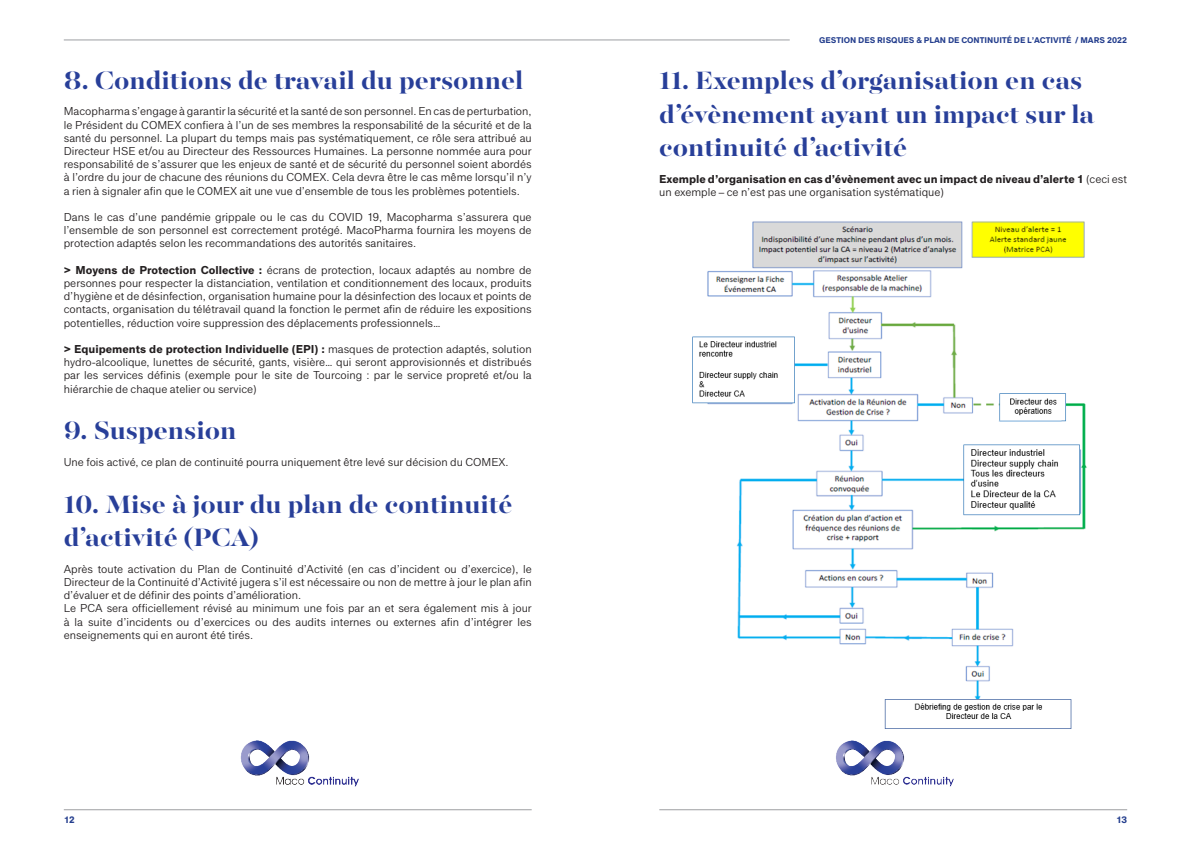
<style>
.page{position:relative;width:1191px;height:842px;background:#fff}
.page>*{position:absolute;margin:0;border:0;box-sizing:border-box;transform-origin:0 0}
.t1{font:700 28px/33.6px "Majesti Banner";color:#283f99}
.t2{font:11px/13.2px "Renai AR 190104 2";color:#231f20;text-align:justify}
.t3{font:700 11px/13.2px "Renai AR 190104 2";color:#231f20}
.t4{font:700 9px "Renai AR 190104 2";color:#253f8e}
.t5{font:700 8px "Renai AR 190104 2";color:#253f8e}
.s1{font-weight:700}
.s2{font-weight:400}
</style>
<div class="page">
<img style="left:692px;top:221px;width:395px;height:508px">
<img style="left:240px;top:740px;width:119px;height:47px">
<hr style="left:64px;top:809px;width:467px;height:1px;background:#9d9fa2">
<hr style="left:659px;top:809px;width:468px;height:1px;background:#9d9fa2">
<img style="left:836px;top:740px;width:118px;height:47px">
<hr style="left:64px;top:40px;width:725px;height:1px;background:#9d9fa2">
<p class="t1" style="left:64px;top:66px;width:461px">8. Conditions de travail du personnel</p>
<p class="t2" style="left:64px;top:105px;width:469px">Macopharma s’engage à garantir la sécurité et la santé de son personnel. En cas de perturbation, le Président du COMEX confiera à l’un de ses membres la responsabilité de la sécurité et de la santé du personnel. La plupart du temps mais pas systématiquement, ce rôle sera attribué au Directeur HSE et/ou au Directeur des Ressources Humaines. La personne nommée aura pour responsabilité de s’assurer que les enjeux de santé et de sécurité du personnel soient abordés à l’ordre du jour de chacune des réunions du COMEX. Cela devra être le cas même lorsqu’il n’y a rien à signaler afin que le COMEX ait une vue d’ensemble de tous les problèmes potentiels.</p>
<p class="t2" style="left:64px;top:211px;width:469px">Dans le cas d’une pandémie grippale ou le cas du COVID 19, Macopharma s’assurera que l’ensemble de son personnel est correctement protégé. MacoPharma fournira les moyens de protection adaptés selon les recommandations des autorités sanitaires.</p>
<p class="t2" style="left:64px;top:263px;width:469px"><span class="s1">&gt; Moyens de Protection Collective :</span> écrans de protection, locaux adaptés au nombre de personnes pour respecter la distanciation, ventilation et conditionnement des locaux, produits d’hygiène et de désinfection, organisation humaine pour la désinfection des locaux et points de contacts, organisation du télétravail quand la fonction le permet afin de réduire les expositions potentielles, réduction voire suppression des déplacements professionnels…</p>
<p class="t2" style="left:64px;top:343px;width:469px"><span class="s1">&gt; Equipements de protection Individuelle (EPI) :</span> masques de protection adaptés, solution hydro-alcoolique, lunettes de sécurité, gants, visière… qui seront approvisionnés et distribués par les services définis (exemple pour le site de Tourcoing : par le service propreté et/ou la hiérarchie de chaque atelier ou service)</p>
<p class="t1" style="left:64px;top:416px;width:174px">9. Suspension</p>
<p class="t2" style="left:64px;top:455px;width:446px">Une fois activé, ce plan de continuité pourra uniquement être levé sur décision du COMEX.</p>
<p class="t1" style="left:64px;top:489px;width:450px">10. Mise à jour du plan de continuité d’activité (PCA)</p>
<p class="t2" style="left:64px;top:562px;width:469px">Après toute activation du Plan de Continuité d’Activité (en cas d’incident ou d’exercice), le Directeur de la Continuité d’Activité jugera s’il est nécessaire ou non de mettre à jour le plan afin d’évaluer et de définir des points d’amélioration.</p>
<p class="t2" style="left:64px;top:602px;width:469px">Le PCA sera officiellement révisé au minimum une fois par an et sera également mis à jour à la suite d’incidents ou d’exercices ou des audits internes ou externes afin d’intégrer les enseignements qui en auront été tirés.</p>
<p class="t5" style="left:819px;top:35px;width:309px">GESTION DES RISQUES &amp; PLAN DE CONTINUITÉ DE L’ACTIVITÉ / MARS 2022</p>
<p class="t1" style="left:659px;top:66px;width:436px">11. Exemples d’organisation en cas d’évènement ayant un impact sur la continuité d’activité</p>
<p class="t3" style="left:659px;top:172px;width:469px">Exemple d’organisation en cas d’évènement avec un impact de niveau d’alerte 1 <span class="s2">(ceci est un exemple – ce n’est pas une organisation systématique)</span></p>
<p class="t4" style="left:64px;top:814px;width:12px">12</p>
<p class="t4" style="left:1116px;top:814px;width:12px">13</p>
</div>
